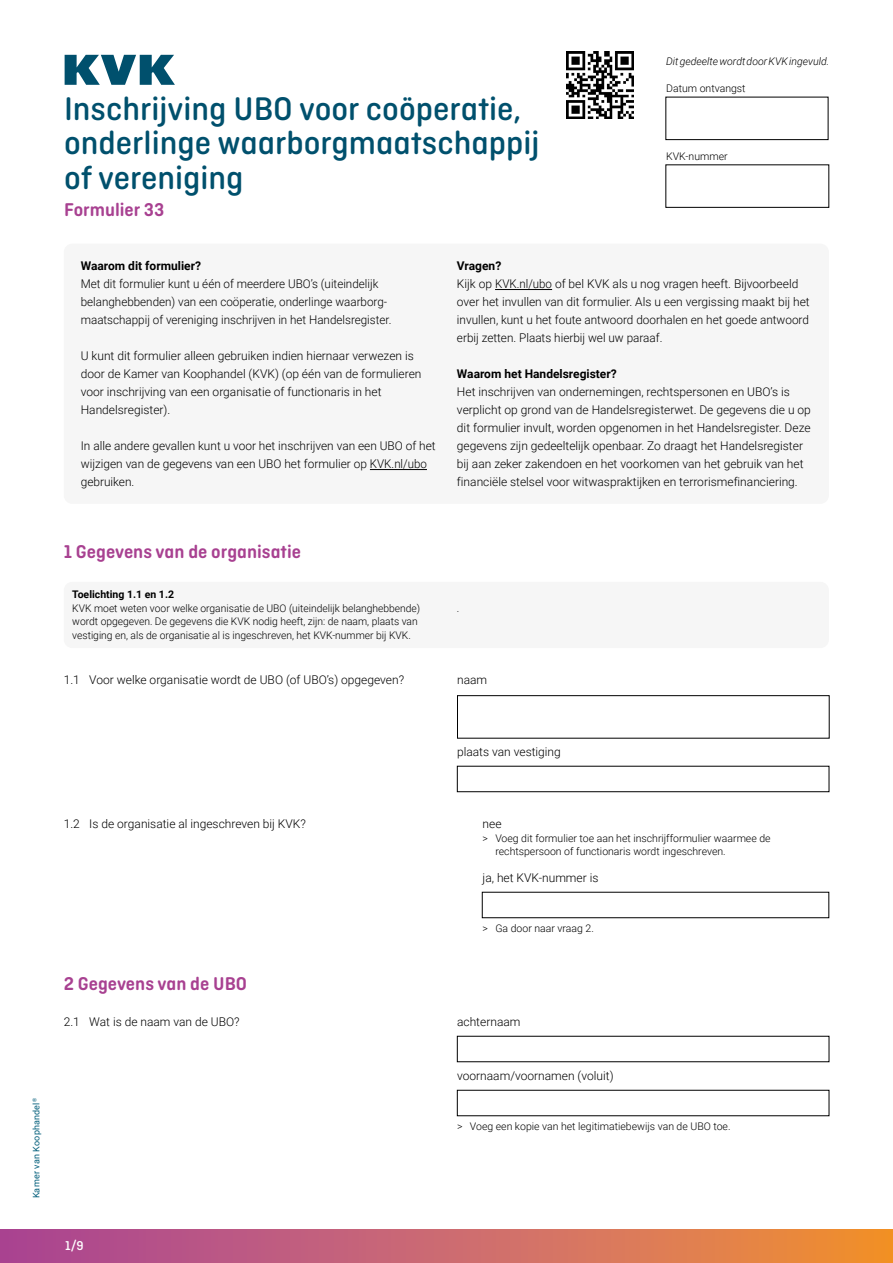
<style>
.page{position:relative;width:893px;height:1263px;background:#fff}
.page>*{position:absolute;margin:0;border:0;box-sizing:border-box;transform-origin:0 0}
._00_Titel_formulier{font:500 34.5px/34.5px "Ciutadella Rounded";color:#00506d}
._03a_Vraag_titel{font:600 19.5px "Ciutadella Rounded";color:#a84191}
._01_Nummer_formulier{font:600 19.5px "Ciutadella Rounded";color:#a84191}
.t1{font:500 13.5px "Ciutadella Rounded";color:#fff}
._02c_Kader_tekst{font:300 12px/18px "Roboto";color:#000}
._03b_vraag{font:300 12px "Roboto";color:#000}
._03_no_span{font:300 12px "Roboto";color:#000}
._02b_Kader_kop{font:700 12px "Roboto";color:#000}
._04b_TL_tekst{font:300 10.5px/13.5px "Roboto";color:#000}
.t2{font:italic 300 10.5px "Roboto";color:#000}
._04a_TL_kop{font:700 10.5px "Roboto";color:#000}
.t3{font:9px "Roboto";letter-spacing:.02em;color:#005d7a}
</style>
<div class="page">
<svg style="left:0;top:1230px;width:893px;height:33px;background:#cc6a69"></svg>
<svg style="left:65px;top:55px;width:110px;height:30px"></svg>
<div style="left:665px;top:97px;width:163px;height:43px;border:1px solid #000"></div>
<div style="left:665px;top:164px;width:164px;height:44px;border:1px solid #000"></div>
<img style="left:567px;top:52px;width:67px;height:66px">
<div style="left:64px;top:244px;width:765px;height:260px;background:#f6f6f6;border-radius:9px"></div>
<hr style="left:370px;top:469px;width:57px;height:1px;background:#000">
<hr style="left:495px;top:289px;width:57px;height:1px;background:#000">
<div style="left:64px;top:582px;width:765px;height:66px;background:#f6f6f6;border-radius:9px"></div>
<div style="left:457px;top:695px;width:373px;height:43px;border:1px solid #000"></div>
<div style="left:457px;top:766px;width:372px;height:26px;border:1px solid #000"></div>
<h1 class="_00_Titel_formulier" style="left:64px;top:92px;width:477px">Inschrijving UBO voor coöperatie, onderlinge waarborgmaatschappij of vereniging</h1>
<h2 class="_01_Nummer_formulier" style="left:64px;top:198px;width:102px">Formulier 33</h2>
<p class="t2" style="left:666px;top:54px;width:164px">Dit gedeelte wordt door KVK ingevuld.</p>
<p class="_04b_TL_tekst" style="left:666px;top:82px;width:81px">Datum ontvangst</p>
<p class="_04b_TL_tekst" style="left:666px;top:149px;width:63px">KVK-nummer</p>
<h3 class="_02b_Kader_kop" style="left:81px;top:257px;width:122px">Waarom dit formulier?</h3>
<p class="_02c_Kader_tekst" style="left:81px;top:274px;width:312px">Met dit formulier kunt u één of meerdere UBO’s (uiteindelijk belanghebbenden) van een coöperatie, onderlinge waarborg&shy;maatschappij of vereniging inschrijven in het Handelsregister.</p>
<p class="_02c_Kader_tekst" style="left:81px;top:346px;width:342px">U kunt dit formulier alleen gebruiken indien hiernaar verwezen is door de Kamer van Koophandel (KVK) (op één van de formulieren voor inschrijving van een organisatie of functionaris in het Handelsregister).</p>
<p class="_02c_Kader_tekst" style="left:81px;top:436px;width:356px">In alle andere gevallen kunt u voor het inschrijven van een UBO of het</p>
<p class="_02c_Kader_tekst" style="left:81px;top:454px;width:348px">wijzigen van de gegevens van een UBO het formulier op KVK.nl/ubo</p>
<p class="_02c_Kader_tekst" style="left:81px;top:472px;width:55px">gebruiken.</p>
<h3 class="_02b_Kader_kop" style="left:457px;top:257px;width:46px">Vragen?</h3>
<p class="_02c_Kader_tekst" style="left:457px;top:274px;width:354px">Kijk op KVK.nl/ubo of bel KVK als u nog vragen heeft. Bijvoorbeeld over het invullen van dit formulier. Als u een vergissing maakt bij het invullen, kunt u het foute antwoord doorhalen en het goede antwoord erbij zetten. Plaats hierbij wel uw paraaf.</p>
<h3 class="_02b_Kader_kop" style="left:457px;top:365px;width:161px">Waarom het Handelsregister?</h3>
<p class="_02c_Kader_tekst" style="left:457px;top:382px;width:355px">Het inschrijven van ondernemingen, rechtspersonen en UBO’s is verplicht op grond van de Handelsregisterwet. De gegevens die u op dit formulier invult, worden opgenomen in het Handelsregister. Deze gegevens zijn gedeeltelijk openbaar. Zo draagt het Handelsregister bij aan zeker zakendoen en het voorkomen van het gebruik van het financiële stelsel voor witwaspraktijken en terrorismefinanciering.</p>
<h2 class="_03a_Vraag_titel" style="left:64px;top:541px;width:239px">1 Gegevens van de organisatie</h2>
<h3 class="_04a_TL_kop" style="left:72px;top:587px;width:103px">Toelichting 1.1 en 1.2</h3>
<p class="_04b_TL_tekst" style="left:72px;top:601px;width:350px">KVK moet weten voor welke organisatie de UBO (uiteindelijk belanghebbende) wordt opgegeven. De gegevens die KVK nodig heeft, zijn: de naam, plaats van vestiging en, als de organisatie al is ingeschreven, het KVK-nummer bij KVK.</p>
<p class="_04b_TL_tekst" style="left:457px;top:601px;width:4px">.</p>
<p class="_03b_vraag" style="left:64px;top:671px;width:342px">1.1 Voor welke organisatie wordt de UBO (of UBO’s) opgegeven?</p>
<p class="_03_no_span" style="left:457px;top:671px;width:32px">naam</p>
<p class="_03_no_span" style="left:457px;top:743px;width:105px">plaats van vestiging</p>
<p class="t3" style="left:30px;top:1198px;width:102px;rotate:-90deg">Kamer van Koophandel<sup>®</sup></p>
<p class="_03b_vraag" style="left:64px;top:815px;width:244px">1.2 Is de organisatie al ingeschreven bij KVK?</p>
<p class="_03b_vraag" style="left:483px;top:815px;width:20px">nee</p>
<p class="_04b_TL_tekst" style="left:495px;top:831px;width:277px;text-indent:-13px">&gt; Voeg dit formulier toe aan het inschrijfformulier waarmee de rechtspersoon of functionaris wordt ingeschreven.</p>
<p class="_03b_vraag" style="left:483px;top:869px;width:117px">ja, het KVK-nummer is</p>
<p class="_04b_TL_tekst" style="left:483px;top:921px;width:113px">&gt; Ga door naar vraag 2.</p>
<h2 class="_03a_Vraag_titel" style="left:64px;top:973px;width:185px">2 Gegevens van de UBO</h2>
<p class="_03b_vraag" style="left:64px;top:1013px;width:177px">2.1 Wat is de naam van de UBO?</p>
<p class="_03_no_span" style="left:457px;top:1013px;width:65px">achternaam</p>
<p class="t1" style="left:65px;top:1237px;width:20px">1/9</p>
<p class="_03_no_span" style="left:457px;top:1067px;width:158px">voornaam/voornamen (voluit)</p>
<p class="_04b_TL_tekst" style="left:457px;top:1119px;width:275px">&gt; Voeg een kopie van het legitimatiebewijs van de UBO toe.</p>
</div>
